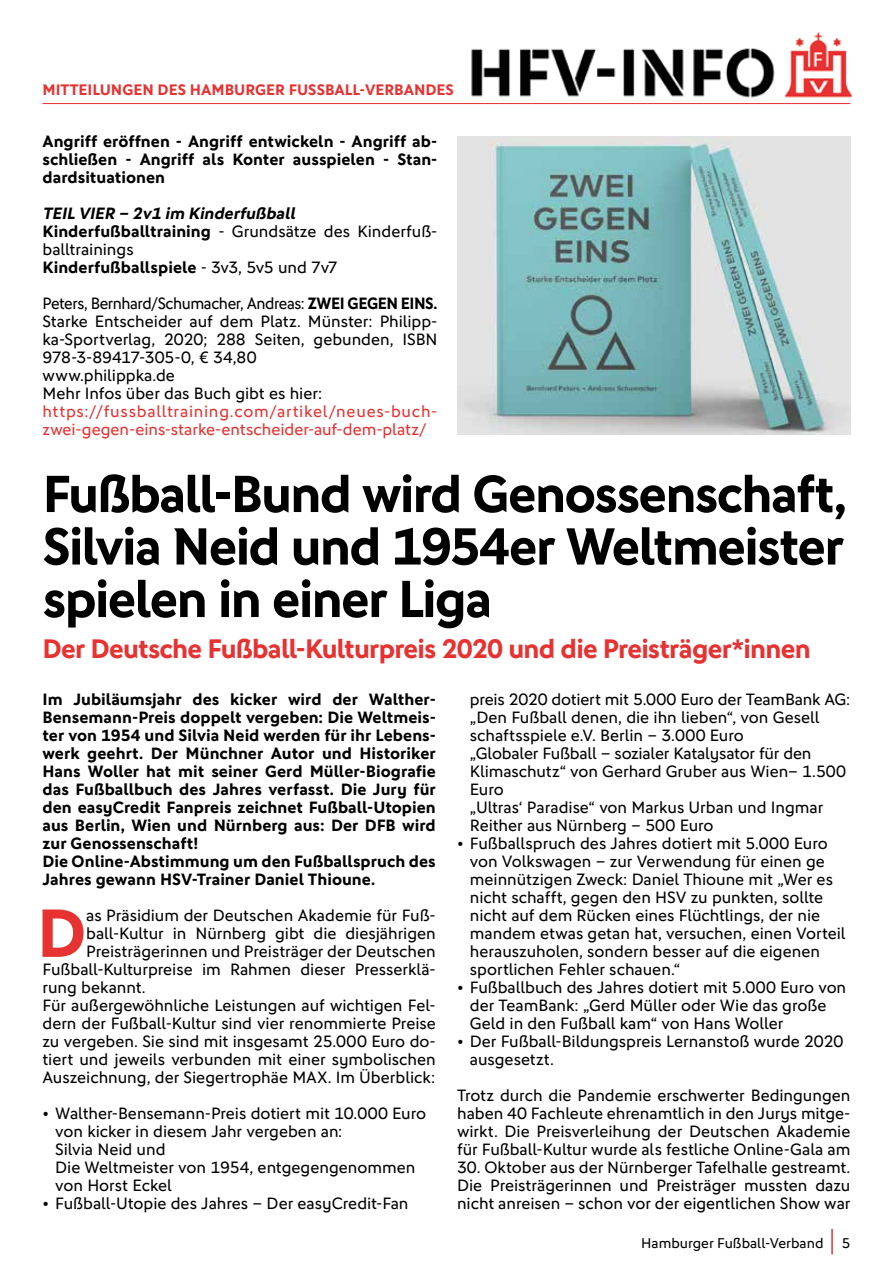
<style>
.page{position:relative;width:893px;height:1263px;background:#fff}
.page>*{position:absolute;margin:0;border:0;box-sizing:border-box;transform-origin:0 0}
.t1{font:700 68.7px "DFB Sans";color:#e73232}
.t2{font:700 52.5px/52.5px "DFB Sans";letter-spacing:-.035em;color:#000;text-align:justify}
.t3{font:700 27px "DFB Sans";letter-spacing:-.03em;color:#e73232}
.t4{font:16.5px/18px "DFB Sans";letter-spacing:-.005em;color:#000}
.t5{font:700 16.5px/18px "DFB Sans";color:#000}
.t6{font:16.5px/18px "DFB Sans";letter-spacing:-.005em;color:#000;scale:.95 1}
.t7{font:16.5px/18px "DFB Sans";letter-spacing:.03em;color:#e73232}
.t8{font:700 15.3px "DFB Sans";color:#e73232}
.t9{font:14.25px "DFB Sans";color:#000}
.s1{font-weight:700;font-style:italic}
.s2{font-weight:700}
</style>
<div class="page">
<hr style="left:831px;top:1229px;width:2px;height:25px;background:#e73232">
<hr style="left:43px;top:103px;width:807px;height:1px;background:#e73232">
<img style="left:471px;top:32px;width:382px;height:66px">
<img style="left:457px;top:136px;width:393px;height:299px">
<p class="t8" style="left:43px;top:80px;width:413px">MITTEILUNGEN DES HAMBURGER FUSSBALL-VERBANDES</p>
<p class="t5" style="left:43px;top:132px;width:396px;text-align:justify">Angriff eröffnen - Angriff entwickeln - Angriff ab&shy;schließen - Angriff als Konter ausspielen - Stan&shy;dardsituationen</p>
<p class="t4" style="left:43px;top:204px;width:396px"><span class="s1">TEIL VIER – 2v1 im Kinderfußball </span><span class="s2">Kinderfußballtraining</span> - Grundsätze des Kinderfuß&shy;balltrainings<br><span class="s2">Kinderfußballspiele</span> - 3v3, 5v5 und 7v7</p>
<p class="t6" style="left:43px;top:294px;width:417px">Peters, Bernhard/Schumacher, Andreas: <span class="s2">ZWEI GEGEN EINS.<br></span>Starke Entscheider auf dem Platz. Münster: Philipp&shy;ka-Sportverlag, 2020; 288 Seiten, gebunden, ISBN 978-3-89417-305-0, € 34,80<br>www.philippka.de<br>Mehr Infos über das Buch gibt es hier:</p>
<p class="t7" style="left:43px;top:402px;width:396px">https://fussballtraining.com/artikel/neues-buch&shy;zwei-gegen-eins-starke-entscheider-auf-dem-platz/</p>
<h2 class="t2" style="left:43px;top:467px;width:806px">Fußball-Bund wird Genossenschaft, Silvia Neid und 1954er Weltmeister spielen in einer Liga</h2>
<h3 class="t3" style="left:43px;top:632px;width:770px">Der Deutsche Fußball-Kulturpreis 2020 und die Preisträger*innen</h3>
<p class="t5" style="left:43px;top:690px;width:395px">Im Jubiläumsjahr des kicker wird der Walther-Bensemann-Preis doppelt vergeben: Die Weltmeis&shy;ter von 1954 und Silvia Neid werden für ihr Lebens&shy;werk geehrt. Der Münchner Autor und Historiker Hans Woller hat mit seiner Gerd Müller-Biografie das Fußballbuch des Jahres verfasst. Die Jury für den easyCredit Fanpreis zeichnet Fußball-Utopien aus Berlin, Wien und Nürnberg aus: Der DFB wird zur Genossenschaft!<br>Die Online-Abstimmung um den Fußballspruch des Jahres gewann HSV-Trainer Daniel Thioune.</p>
<h1 class="t1" style="left:37px;top:892px;width:51px">D</h1>
<p class="t4" style="left:86px;top:906px;width:351px">as Präsidium der Deutschen Akademie für Fuß-</p>
<p class="t4" style="left:470px;top:690px;width:382px">preis 2020 dotiert mit 5.000 Euro der TeamBank AG: „Den Fußball denen, die ihn lieben“, von Gesell schaftsspiele e.V. Berlin – 3.000 Euro<br>„Globaler Fußball – sozialer Katalysator für den Klimaschutz“ von Gerhard Gruber aus Wien– 1.500<br>Euro<br>„Ultras‘ Paradise“ von Markus Urban und Ingmar Reither aus Nürnberg – 500 Euro</p>
<p class="t4" style="left:470px;top:834px;width:377px;text-indent:-13px">• Fußballspruch des Jahres dotiert mit 5.000 Euro von Volkswagen – zur Verwendung für einen ge meinnützigen Zweck: Daniel Thioune mit „Wer es nicht schafft, gegen den HSV zu punkten, sollte nicht auf dem Rücken eines Flüchtlings, der nie mandem etwas getan hat, versuchen, einen Vorteil herauszuholen, sondern besser auf die eigenen sportlichen Fehler schauen.“</p>
<p class="t4" style="left:470px;top:978px;width:378px;text-indent:-13px">• Fußballbuch des Jahres dotiert mit 5.000 Euro von der TeamBank: „Gerd Müller oder Wie das große<br>Geld in den Fußball kam“ von Hans Woller</p>
<p class="t4" style="left:470px;top:1032px;width:375px;text-indent:-13px">• Der Fußball-Bildungspreis Lernanstoß wurde 2020 ausgesetzt.</p>
<p class="t4" style="left:457px;top:1086px;width:395px;text-align:justify">Trotz durch die Pandemie erschwerter Bedingungen haben 40 Fachleute ehrenamtlich in den Jurys mitge&shy;wirkt. Die Preisverleihung der Deutschen Akademie für Fußball-Kultur wurde als festliche Online-Gala am</p>
<p class="t4" style="left:457px;top:1158px;width:395px;text-align:justify">30. Oktober aus der Nürnberger Tafelhalle gestreamt.<br>Die Preisträgerinnen und Preisträger mussten dazu nicht anreisen – schon vor der eigentlichen Show war</p>
<p class="t4" style="left:86px;top:924px;width:351px">ball-Kultur in Nürnberg gibt die diesjährigen</p>
<p class="t4" style="left:86px;top:942px;width:351px">Preisträgerinnen und Preisträger der Deutschen</p>
<p class="t4" style="left:43px;top:960px;width:395px">Fußball-Kulturpreise im Rahmen dieser Presserklä-</p>
<p class="t4" style="left:43px;top:978px;width:105px">rung bekannt.</p>
<p class="t4" style="left:43px;top:996px;width:395px">Für außergewöhnliche Leistungen auf wichtigen Fel-</p>
<p class="t4" style="left:43px;top:1014px;width:395px">dern der Fußball-Kultur sind vier renommierte Preise</p>
<p class="t4" style="left:43px;top:1032px;width:395px">zu vergeben. Sie sind mit insgesamt 25.000 Euro do-</p>
<p class="t4" style="left:43px;top:1050px;width:395px">tiert und jeweils verbunden mit einer symbolischen</p>
<p class="t4" style="left:43px;top:1068px;width:394px">Auszeichnung, der Siegertrophäe MAX. Im Überblick:</p>
<p class="t4" style="left:55px;top:1104px;width:372px;text-indent:-13px">• Walther-Bensemann-Preis dotiert mit 10.000 Euro von kicker in diesem Jahr vergeben an:<br>Silvia Neid und<br>Die Weltmeister von 1954, entgegengenommen von Horst Eckel</p>
<p class="t4" style="left:43px;top:1194px;width:368px">• Fußball-Utopie des Jahres – Der easyCredit-Fan</p>
<p class="t9" style="left:641px;top:1235px;width:184px">Hamburger Fußball-Verband</p>
<p class="t9" style="left:842px;top:1235px;width:10px">5</p>
</div>
